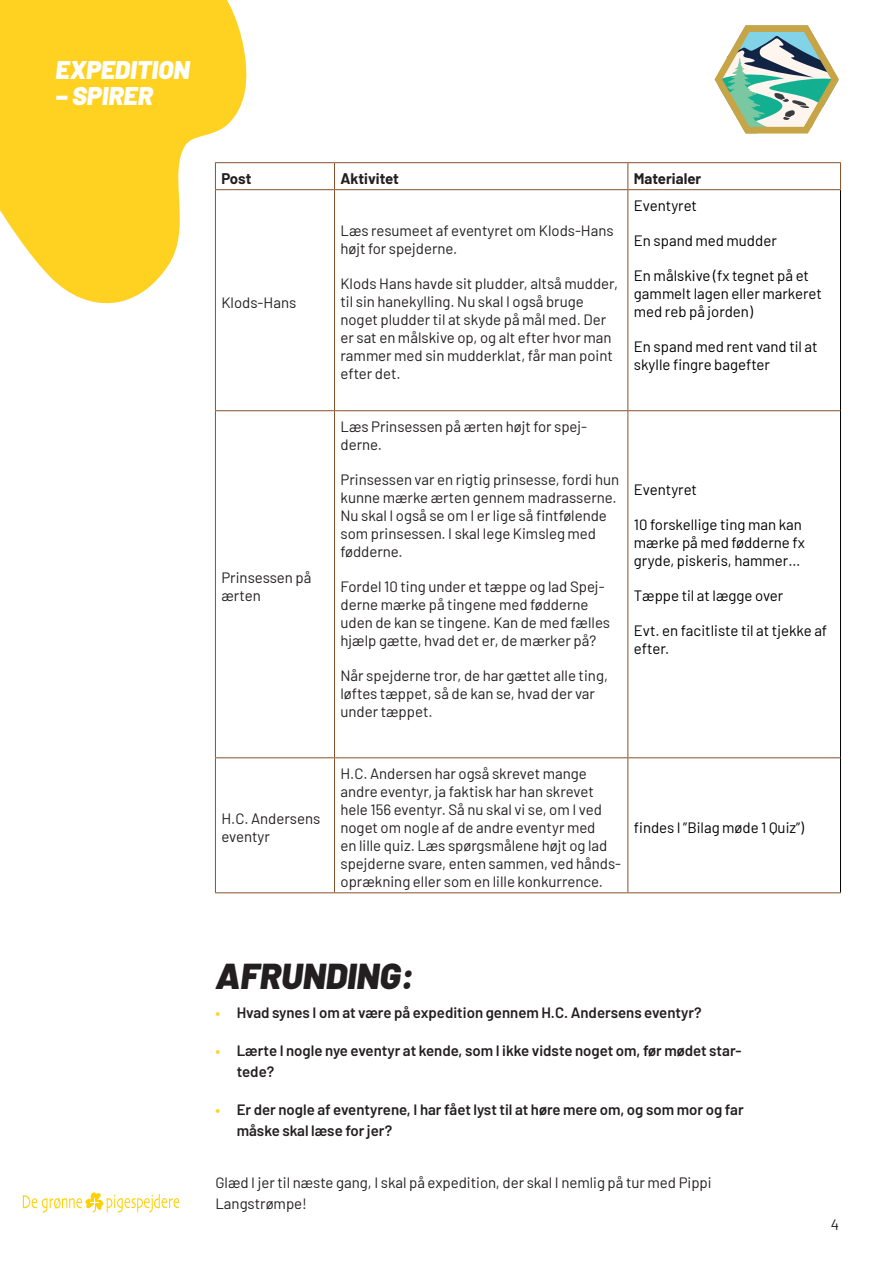
<style>
.page{position:relative;width:893px;height:1263px;background:#fff}
.page>*{position:absolute;margin:0;border:0;box-sizing:border-box;transform-origin:0 0}
.Mellemrubrik{font:italic 900 36px "Barlow";color:#231f20}
.t1{font:italic 900 25.5px "Barlow";color:#fff}
.tabel_brød{font:15px/18px "Barlow";color:#231f20}
.tabel_brød-2{font:15px/18px "Barlow";color:#000103}
.t2{font:600 15px/21px "Barlow";color:#231f20}
.Brødtekst{font:15px/21px "Barlow";color:#231f20}
.Brødtekst-2{font:700 15px "Barlow";color:#231f20}
.s1{color:#ffd121}
</style>
<div class="page">
<hr style="left:215px;top:190px;width:1px;height:220px;background:#87512c">
<hr style="left:334px;top:190px;width:1px;height:220px;background:#87512c">
<hr style="left:627px;top:190px;width:1px;height:220px;background:#87512c">
<hr style="left:215px;top:411px;width:1px;height:346px;background:#87512c">
<hr style="left:334px;top:411px;width:1px;height:346px;background:#87512c">
<hr style="left:627px;top:411px;width:1px;height:346px;background:#87512c">
<hr style="left:215px;top:758px;width:1px;height:134px;background:#87512c">
<hr style="left:334px;top:758px;width:1px;height:134px;background:#87512c">
<hr style="left:627px;top:758px;width:1px;height:134px;background:#87512c">
<svg style="left:334px;top:163px;width:1px;height:26px"></svg>
<svg style="left:627px;top:163px;width:1px;height:26px"></svg>
<svg style="left:840px;top:163px;width:1px;height:26px"></svg>
<hr style="left:840px;top:190px;width:1px;height:221px;background:#000103">
<hr style="left:840px;top:411px;width:1px;height:347px;background:#000103">
<hr style="left:840px;top:758px;width:1px;height:134px;background:#000103">
<hr style="left:215px;top:189px;width:119px;height:1px;background:#87512c">
<hr style="left:334px;top:189px;width:294px;height:1px;background:#87512c">
<hr style="left:628px;top:189px;width:213px;height:1px;background:#87512c">
<hr style="left:215px;top:410px;width:119px;height:1px;background:#87512c">
<hr style="left:334px;top:410px;width:294px;height:1px;background:#87512c">
<hr style="left:628px;top:410px;width:212px;height:1px;background:#87512c">
<hr style="left:215px;top:757px;width:119px;height:1px;background:#87512c">
<hr style="left:334px;top:757px;width:294px;height:1px;background:#87512c">
<hr style="left:628px;top:757px;width:212px;height:1px;background:#87512c">
<hr style="left:215px;top:892px;width:119px;height:1px;background:#87512c">
<hr style="left:334px;top:892px;width:294px;height:1px;background:#87512c">
<hr style="left:628px;top:892px;width:213px;height:1px;background:#87512c">
<hr style="left:215px;top:162px;width:119px;height:1px;background:#87512c">
<hr style="left:334px;top:162px;width:294px;height:1px;background:#87512c">
<hr style="left:628px;top:162px;width:213px;height:1px;background:#87512c">
<svg style="left:0;top:0;width:252px;height:401px;fill:#ffd121"></svg>
<svg style="left:23px;top:1192px;width:156px;height:20px"></svg>
<svg style="left:714px;top:25px;width:125px;height:109px"></svg>
<h2 class="t1" style="left:56px;top:51px;width:136px">EXPEDITION</h2>
<h2 class="t1" style="left:56px;top:77px;width:99px">– SPIRER</h2>
<p class="Brødtekst-2" style="left:221px;top:167px;width:32px">Post</p>
<p class="Brødtekst-2" style="left:340px;top:167px;width:60px">Aktivitet</p>
<p class="Brødtekst-2" style="left:634px;top:167px;width:69px">Materialer</p>
<p class="tabel_brød" style="left:221px;top:292px;width:76px">Klods-Hans</p>
<p class="tabel_brød" style="left:221px;top:567px;width:92px">Prinsessen på ærten</p>
<p class="tabel_brød" style="left:221px;top:808px;width:100px">H.C. Andersens eventyr</p>
<p class="tabel_brød" style="left:340px;top:221px;width:275px">Læs resumeet af eventyret om Klods-Hans højt for spejderne.</p>
<p class="tabel_brød" style="left:340px;top:274px;width:279px">Klods Hans havde sit pludder, altså mudder, til sin hanekylling. Nu skal I også bruge noget pludder til at skyde på mål med. Der er sat en målskive op, og alt efter hvor man rammer med sin mudderklat, får man point efter det.</p>
<p class="tabel_brød" style="left:340px;top:416px;width:248px">Læs Prinsessen på ærten højt for spej&shy;derne.</p>
<p class="tabel_brød" style="left:340px;top:469px;width:280px">Prinsessen var en rigtig prinsesse, fordi hun kunne mærke ærten gennem madrasserne.<br>Nu skal I også se om I er lige så fintfølende som prinsessen. I skal lege Kimsleg med fødderne.</p>
<p class="tabel_brød" style="left:340px;top:576px;width:271px">Fordel 10 ting under et tæppe og lad Spej&shy;derne mærke på tingene med fødderne uden de kan se tingene. Kan de med fælles hjælp gætte, hvad det er, de mærker på?</p>
<p class="tabel_brød" style="left:340px;top:665px;width:269px">Når spejderne tror, de har gættet alle ting, løftes tæppet, så de kan se, hvad der var under tæppet.</p>
<p class="tabel_brød-2" style="left:634px;top:195px;width:65px">Eventyret</p>
<p class="tabel_brød-2" style="left:634px;top:230px;width:144px">En spand med mudder</p>
<p class="tabel_brød-2" style="left:634px;top:265px;width:190px">En målskive (fx tegnet på et gammelt lagen eller markeret med reb på jorden)</p>
<p class="tabel_brød-2" style="left:634px;top:336px;width:185px">En spand med rent vand til at skylle fingre bagefter</p>
<p class="tabel_brød-2" style="left:634px;top:479px;width:65px">Eventyret</p>
<p class="tabel_brød-2" style="left:634px;top:514px;width:173px">10 forskellige ting man kan mærke på med fødderne fx gryde, piskeris, hammer…</p>
<p class="tabel_brød-2" style="left:634px;top:585px;width:151px">Tæppe til at lægge over</p>
<p class="tabel_brød-2" style="left:634px;top:620px;width:195px">Evt. en facitliste til at tjekke af efter.</p>
<p class="tabel_brød" style="left:340px;top:763px;width:282px">H.C. Andersen har også skrevet mange andre eventyr, ja faktisk har han skrevet hele 156 eventyr. Så nu skal vi se, om I ved noget om nogle af de andre eventyr med<br>en lille quiz. Læs spørgsmålene højt og lad spejderne svare, enten sammen, ved hånds&shy;oprækning eller som en lille konkurrence.</p>
<p class="tabel_brød-2" style="left:634px;top:817px;width:172px">findes I ”Bilag møde 1 Quiz”)</p>
<p class="Mellemrubrik" style="left:215px;top:949px;width:200px">AFRUNDING:</p>
<p class="t2" style="left:215px;top:1001px;width:488px"><span class="s1">•</span> Hvad synes I om at være på expedition gennem H.C. Andersens eventyr?</p>
<p class="t2" style="left:237px;top:1039px;width:506px;text-indent:-21px"><span class="s1">•</span> Lærte I nogle nye eventyr at kende, som I ikke vidste noget om, før mødet star&shy;tede?</p>
<p class="t2" style="left:237px;top:1098px;width:509px;text-indent:-21px"><span class="s1">•</span> Er der nogle af eventyrene, I har fået lyst til at høre mere om, og som mor og far måske skal læse for jer?</p>
<p class="Brødtekst" style="left:215px;top:1171px;width:498px">Glæd I jer til næste gang, I skal på expedition, der skal I nemlig på tur med Pippi<br>Langstrømpe!</p>
<p class="tabel_brød" style="left:831px;top:1214px;width:10px">4</p>
</div>
